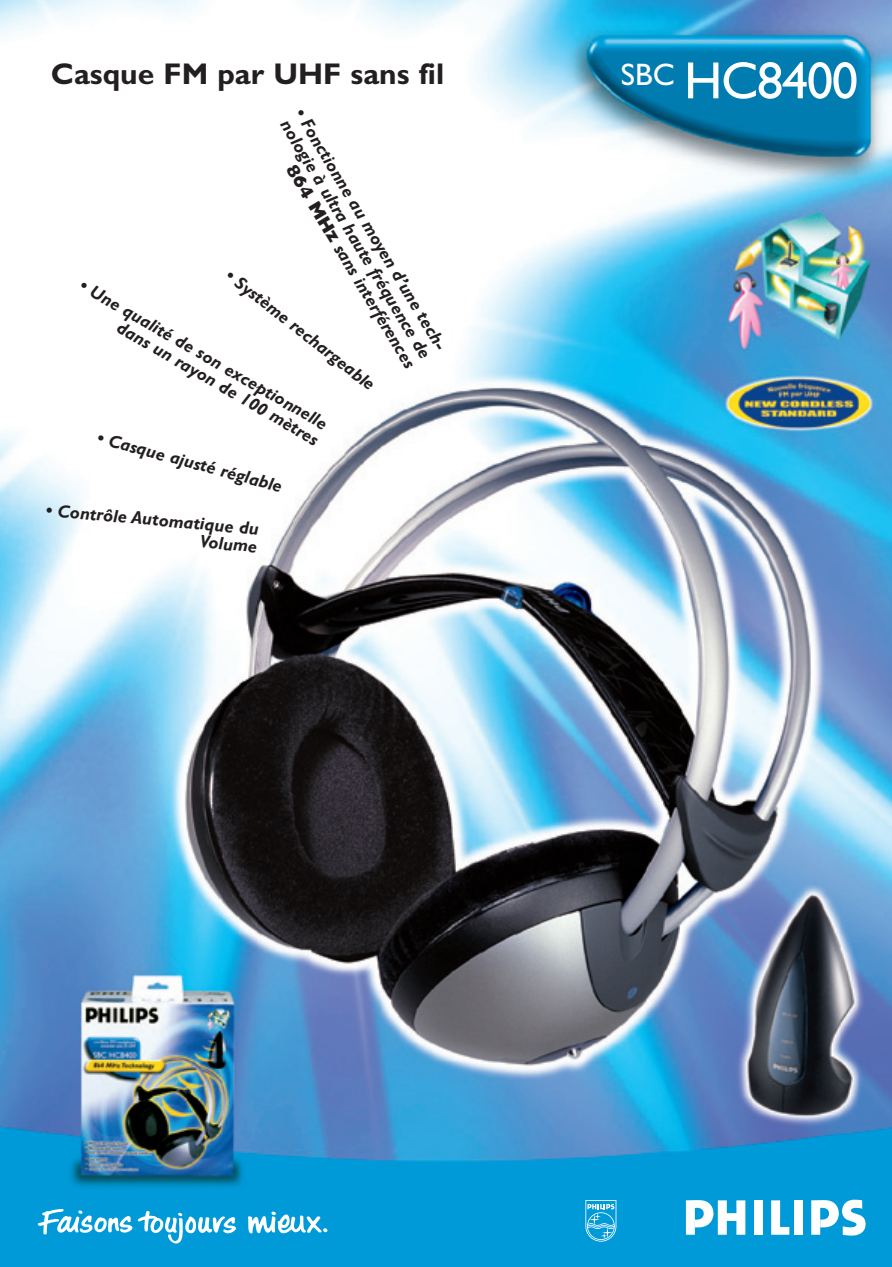
<style>
.page{position:relative;width:892px;height:1267px;background:#fff}
.page>*{position:absolute;margin:0;border:0;box-sizing:border-box;transform-origin:0 0}
.t1{font:52.5px "Gill Sans";letter-spacing:-.025em;color:#fff}
.t2{font:700 30px "Gill Sans";color:#231f20}
.t3{font:italic 700 18px/18px "Gill Sans";color:#231f20;text-align:right}
.s1{font-weight:800;font-style:normal}
</style>
<div class="page">
<img style="left:0;top:0;width:891px;height:1266px">
<h2 class="t2" style="left:51px;top:64px;width:394px">Casque FM par UHF sans fil</h2>
<h1 class="t1" style="left:621px;top:62px;width:239px"><sup>SBC</sup> HC8400</h1>
<p class="t3" style="left:305px;top:107px;width:279px;rotate:59deg">• Fonctionne au moyen d’une tech&shy;nologie à ultra haute fréquence de<br><span class="s1">864 MHz</span> sans interférences</p>
<p class="t3" style="left:232px;top:267px;width:186px;rotate:38deg">• Système rechargeable</p>
<p class="t3" style="left:85px;top:277px;width:284px;rotate:30deg">• Une qualité de son exceptionnelle dans un rayon de 100 mètres</p>
<p class="t3" style="left:99px;top:430px;width:192px;rotate:15deg">• Casque ajusté réglable</p>
<p class="t3" style="left:47px;top:503px;width:215px;rotate:5deg">• Contrôle Automatique du<br>Volume</p>
</div>
